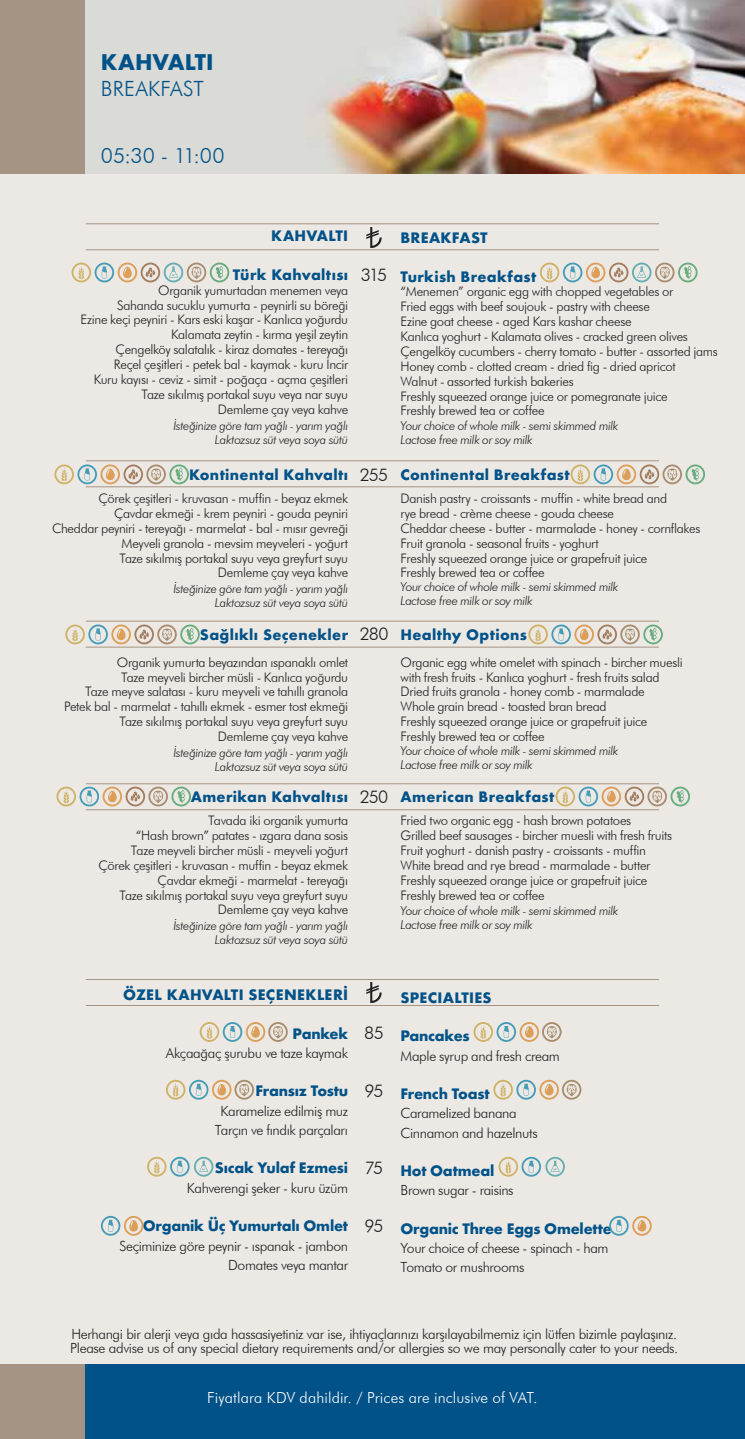
<style>
.page{position:relative;width:745px;height:1439px;background:#fff}
.page>*{position:absolute;margin:0;border:0;box-sizing:border-box;transform-origin:0 0}
.t1{font:300 21px "Futura BT";letter-spacing:.01em;color:#005288}
.t2{font:700 21px "Futura";color:#005288}
.t3{font:300 17.5px "Futura BT";letter-spacing:-.06em;color:#231f20}
.t4{font:300 15.22px "Futura BT";letter-spacing:.005em;color:#fff}
.t5{font:300 14px/19.2px "Futura BT";letter-spacing:-.025em;color:#231f20}
.t6{font:700 14px "Futura";letter-spacing:.02em;color:#005288}
.t7{font:700 14px "Futura";letter-spacing:-.015em;color:#005288}
.t8{font:700 14px "Futura";letter-spacing:-.02em;color:#005288}
.t9{font:300 13.12px/14.9px "Futura BT";letter-spacing:-.025em;color:#231f20;text-align:right}
.t10{font:italic 300 12.25px/14px "Futura BT";letter-spacing:-.03em;color:#231f20;text-align:right}
</style>
<div class="page">
<div style="left:0;top:0;width:744px;height:1439px;background:#ece8e4"></div>
<div style="left:0;top:1364px;width:744px;height:75px;background:#005288"></div>
<div style="left:0;top:1364px;width:84px;height:75px;background:#a59483"></div>
<img style="left:84px;top:0;width:660px;height:174px">
<hr style="left:86px;top:223px;width:572px;height:1px;background:#a59483">
<hr style="left:86px;top:249px;width:572px;height:1px;background:#a59483">
<hr style="left:86px;top:460px;width:572px;height:1px;background:#a59483">
<hr style="left:86px;top:486px;width:572px;height:1px;background:#a59483">
<hr style="left:86px;top:621px;width:572px;height:1px;background:#a59483">
<hr style="left:86px;top:647px;width:572px;height:1px;background:#a59483">
<hr style="left:86px;top:783px;width:572px;height:1px;background:#a59483">
<hr style="left:86px;top:809px;width:572px;height:1px;background:#a59483">
<svg style="left:366px;top:227px;width:15px;height:21px"></svg>
<svg style="left:366px;top:982px;width:15px;height:21px"></svg>
<hr style="left:86px;top:979px;width:572px;height:1px;background:#a59483">
<hr style="left:86px;top:1005px;width:572px;height:1px;background:#a59483">
<div style="left:0;top:0;width:84px;height:174px;background:#a59483"></div>
<svg style="left:72px;top:263px;width:157px;height:19px"></svg>
<svg style="left:539px;top:263px;width:158px;height:19px"></svg>
<svg style="left:54px;top:464px;width:135px;height:20px"></svg>
<svg style="left:570px;top:464px;width:134px;height:20px"></svg>
<svg style="left:65px;top:624px;width:135px;height:20px"></svg>
<svg style="left:528px;top:624px;width:134px;height:20px"></svg>
<svg style="left:56px;top:786px;width:135px;height:20px"></svg>
<svg style="left:555px;top:786px;width:134px;height:20px"></svg>
<svg style="left:200px;top:1022px;width:87px;height:20px"></svg>
<svg style="left:473px;top:1022px;width:88px;height:20px"></svg>
<svg style="left:166px;top:1080px;width:88px;height:19px"></svg>
<svg style="left:493px;top:1080px;width:88px;height:19px"></svg>
<svg style="left:147px;top:1157px;width:66px;height:19px"></svg>
<svg style="left:498px;top:1157px;width:66px;height:19px"></svg>
<svg style="left:101px;top:1216px;width:42px;height:19px"></svg>
<svg style="left:609px;top:1216px;width:42px;height:19px"></svg>
<h1 class="t2" style="left:101px;top:47px;width:114px">KAHVALTI</h1>
<h1 class="t1" style="left:101px;top:76px;width:105px">BREAKFAST</h1>
<h1 class="t1" style="left:101px;top:143px;width:125px">05:30 - 11:00</h1>
<p class="t6" style="left:271px;top:226px;width:78px">KAHVALTI</p>
<p class="t6" style="left:233px;top:264px;width:117px">Türk Kahvaltısı</p>
<p class="t9" style="left:81px;top:282px;width:269px">Organik yumurtadan menemen veya<br>Sahanda sucuklu yumurta - peynirli su böreği<br>Ezine keçi peyniri - Kars eski kaşar - Kanlıca yoğurdu Kalamata zeytin - kırma yeşil zeytin<br>Çengelköy salatalık - kiraz domates - tereyağı<br>Reçel çeşitleri - petek bal - kaymak - kuru İncir<br>Kuru kayısı - ceviz - simit - poğaça - açma çeşitleri Taze sıkılmış portakal suyu veya nar suyu<br>Demleme çay veya kahve</p>
<p class="t10" style="left:173px;top:418px;width:176px">İsteğinize göre tam yağlı - yarım yağlı<br>Laktozsuz süt veya soya sütü</p>
<p class="t6" style="left:189px;top:465px;width:160px">Kontinental Kahvaltı</p>
<p class="t9" style="left:52px;top:491px;width:297px">Çörek çeşitleri - kruvasan - muffin - beyaz ekmek<br>Çavdar ekmeği - krem peyniri - gouda peyniri<br>Cheddar peyniri - tereyağı - marmelat - bal - mısır gevreği Meyveli granola - mevsim meyveleri - yoğurt<br>Taze sıkılmış portakal suyu veya greyfurt suyu<br>Demleme çay veya kahve</p>
<p class="t10" style="left:173px;top:582px;width:176px">İsteğinize göre tam yağlı - yarım yağlı<br>Laktozsuz süt veya soya sütü</p>
<p class="t6" style="left:200px;top:625px;width:150px">Sağlıklı Seçenekler</p>
<p class="t9" style="left:64px;top:654px;width:285px">Organik yumurta beyazından ıspanaklı omlet<br>Taze meyveli bircher müsli - Kanlıca yoğurdu<br>Taze meyve salatası - kuru meyveli ve tahıllı granola Petek bal - marmelat - tahıllı ekmek - esmer tost ekmeği Taze sıkılmış portakal suyu veya greyfurt suyu<br>Demleme çay veya kahve</p>
<p class="t10" style="left:173px;top:745px;width:176px">İsteğinize göre tam yağlı - yarım yağlı<br>Laktozsuz süt veya soya sütü</p>
<p class="t6" style="left:191px;top:787px;width:159px">Amerikan Kahvaltısı</p>
<p class="t9" style="left:98px;top:813px;width:251px">Tavada iki organik yumurta<br>“Hash brown” patates - ızgara dana sosis<br>Taze meyveli bircher müsli - meyveli yoğurt Çörek çeşitleri - kruvasan - muffin - beyaz ekmek Çavdar ekmeği - marmelat - tereyağı<br>Taze sıkılmış portakal suyu veya greyfurt suyu Demleme çay veya kahve</p>
<p class="t10" style="left:173px;top:918px;width:176px">İsteğinize göre tam yağlı - yarım yağlı<br>Laktozsuz süt veya soya sütü</p>
<p class="t6" style="left:123px;top:985px;width:226px">ÖZEL KAHVALTI SEÇENEKLERİ</p>
<p class="t6" style="left:292px;top:1023px;width:57px">Pankek</p>
<p class="t5" style="left:166px;top:1043px;width:184px">Akçaağaç şurubu ve taze kaymak</p>
<p class="t7" style="left:255px;top:1081px;width:94px">Fransız Tostu</p>
<p class="t5" style="left:215px;top:1101px;width:135px;text-align:center">Karamelize edilmiş muz<br>Tarçın ve fındık parçaları</p>
<p class="t7" style="left:215px;top:1158px;width:135px">Sıcak Yulaf Ezmesi</p>
<p class="t5" style="left:187px;top:1178px;width:163px">Kahverengi şeker - kuru üzüm</p>
<p class="t7" style="left:143px;top:1216px;width:207px">Organik Üç Yumurtalı Omlet</p>
<p class="t5" style="left:119px;top:1235px;width:230px;text-align:right">Seçiminize göre peynir - ıspanak - jambon<br>Domates veya mantar</p>
<h2 class="t3" style="left:360px;top:264px;width:28px">315</h2>
<h2 class="t3" style="left:359px;top:464px;width:30px">255</h2>
<h2 class="t3" style="left:359px;top:623px;width:30px">280</h2>
<h2 class="t3" style="left:359px;top:786px;width:30px">250</h2>
<h2 class="t3" style="left:364px;top:1022px;width:21px">85</h2>
<h2 class="t3" style="left:364px;top:1080px;width:20px">95</h2>
<h2 class="t3" style="left:364px;top:1157px;width:20px">75</h2>
<h2 class="t3" style="left:364px;top:1215px;width:20px">95</h2>
<p class="t6" style="left:400px;top:228px;width:89px">BREAKFAST</p>
<p class="t6" style="left:400px;top:266px;width:137px">Turkish Breakfast</p>
<p class="t9" style="left:400px;top:284px;width:319px;text-align:left">“Menemen” organic egg with chopped vegetables or<br>Fried eggs with beef soujouk - pastry with cheese<br>Ezine goat cheese - aged Kars kashar cheese<br>Kanlıca yoghurt - Kalamata olives - cracked green olives Çengelköy cucumbers - cherry tomato - butter - assorted jams Honey comb - clotted cream - dried fig - dried apricot<br>Walnut - assorted turkish bakeries<br>Freshly squeezed orange juice or pomegranate juice<br>Freshly brewed tea or coffee</p>
<p class="t10" style="left:400px;top:418px;width:219px;text-align:left">Your choice of whole milk - semi skimmed milk<br>Lactose free milk or soy milk</p>
<p class="t6" style="left:400px;top:465px;width:170px">Continental Breakfast</p>
<p class="t9" style="left:400px;top:491px;width:301px;text-align:left">Danish pastry - croissants - muffin - white bread and<br>rye bread - crème cheese - gouda cheese<br>Cheddar cheese - butter - marmalade - honey - cornflakes Fruit granola - seasonal fruits - yoghurt<br>Freshly squeezed orange juice or grapefruit juice<br>Freshly brewed tea or coffee</p>
<p class="t10" style="left:400px;top:580px;width:219px;text-align:left">Your choice of whole milk - semi skimmed milk<br>Lactose free milk or soy milk</p>
<p class="t6" style="left:400px;top:625px;width:128px">Healthy Options</p>
<p class="t9" style="left:400px;top:654px;width:283px;text-align:left">Organic egg white omelet with spinach - bircher muesli with fresh fruits - Kanlıca yoghurt - fresh fruits salad Dried fruits granola - honey comb - marmalade<br>Whole grain bread - toasted bran bread<br>Freshly squeezed orange juice or grapefruit juice Freshly brewed tea or coffee</p>
<p class="t10" style="left:400px;top:743px;width:219px;text-align:left">Your choice of whole milk - semi skimmed milk<br>Lactose free milk or soy milk</p>
<p class="t6" style="left:400px;top:787px;width:155px">American Breakfast</p>
<p class="t9" style="left:400px;top:813px;width:273px;text-align:left">Fried two organic egg - hash brown potatoes<br>Grilled beef sausages - bircher muesli with fresh fruits Fruit yoghurt - danish pastry - croissants - muffin White bread and rye bread - marmalade - butter Freshly squeezed orange juice or grapefruit juice Freshly brewed tea or coffee</p>
<p class="t10" style="left:400px;top:904px;width:219px;text-align:left">Your choice of whole milk - semi skimmed milk<br>Lactose free milk or soy milk</p>
<p class="t6" style="left:400px;top:987px;width:93px">SPECIALTIES</p>
<p class="t8" style="left:400px;top:1026px;width:70px">Pancakes</p>
<p class="t5" style="left:400px;top:1046px;width:161px">Maple syrup and fresh cream</p>
<p class="t7" style="left:400px;top:1083px;width:90px">French Toast</p>
<p class="t5" style="left:400px;top:1103px;width:139px">Caramelized banana<br>Cinnamon and hazelnuts</p>
<p class="t7" style="left:400px;top:1160px;width:95px">Hot Oatmeal</p>
<p class="t5" style="left:400px;top:1180px;width:115px">Brown sugar - raisins</p>
<p class="t7" style="left:400px;top:1218px;width:213px">Organic Three Eggs Omelette</p>
<p class="t5" style="left:400px;top:1238px;width:209px">Your choice of cheese - spinach - ham<br>Tomato or mushrooms</p>
<p class="t5" style="left:70px;top:1326px;width:609px;line-height:14px">Herhangi bir alerji veya gıda hassasiyetiniz var ise, ihtiyaçlarınızı karşılayabilmemiz için lütfen bizimle paylaşınız.<br>Please advise us of any special dietary requirements and/or allergies so we may personally cater to your needs.</p>
<p class="t4" style="left:207px;top:1388px;width:332px">Fiyatlara KDV dahildir. / Prices are inclusive of VAT.</p>
</div>
